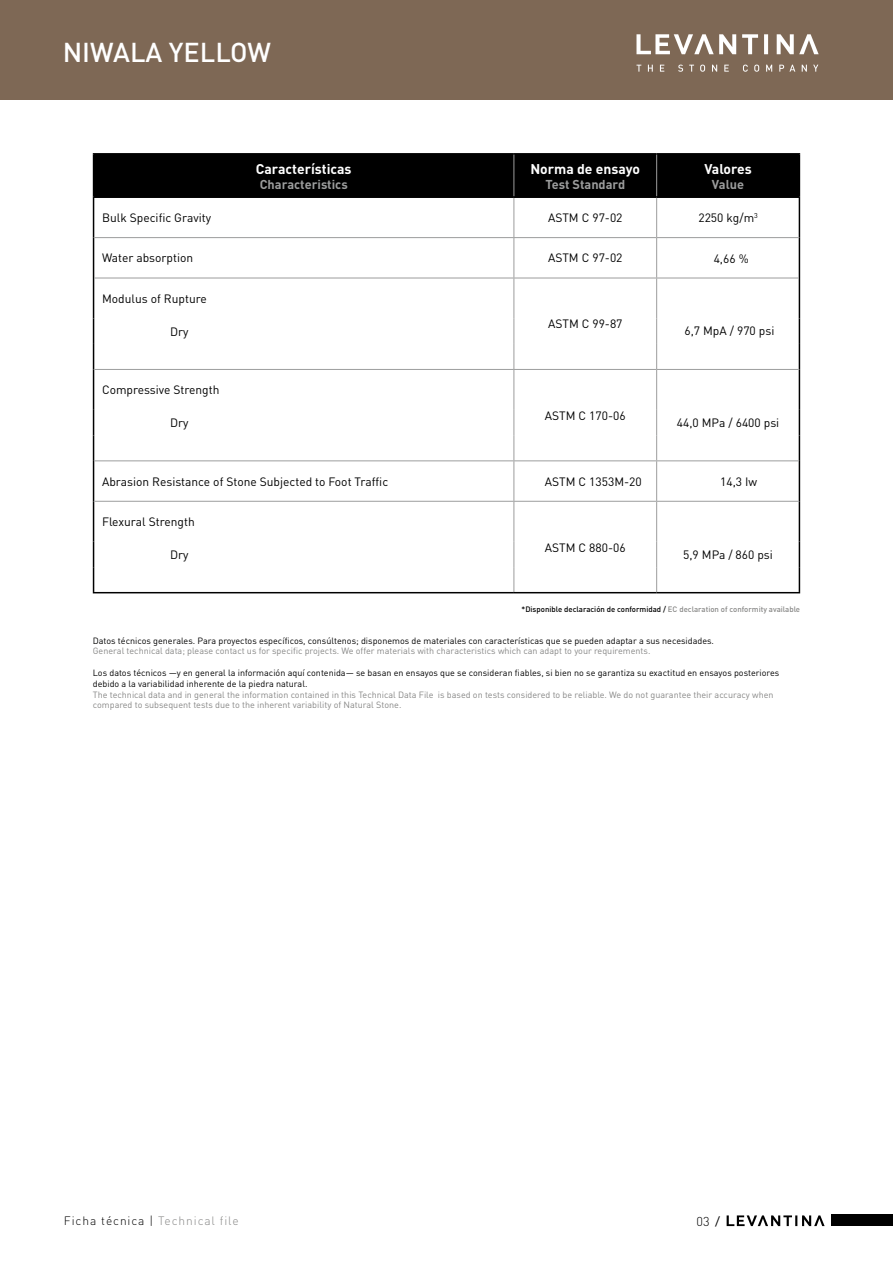
<style>
.page{position:relative;width:893px;height:1263px;background:#fff}
.page>*{position:absolute;margin:0;border:0;box-sizing:border-box;transform-origin:0 0}
.t1{font:500 27px "DIN";color:#fff}
.t2{font:700 13.95px "DIN";color:#fff}
.t3{font:700 12.75px "DIN";color:#9c9d9d}
.t4{font:300 12.75px "DIN";color:#000}
.t5{font:12px "DIN";color:#000}
.t6{font:12px "DIN Pro";color:#000}
.t7{font:300 12px "DIN";letter-spacing:.075em;color:#000}
.t8{font:9px/10.8px "DIN";color:#878786}
.t9{font:9px/10.8px "DIN";color:#000}
.t10{font:500 7.8px "DIN";color:#000}
.s1{font-family:"DIN"}
.s2{color:#878786}
.s3{font-family:"Myriad Pro";font-weight:400;font-size:14.25px}
</style>
<div class="page">
<div style="left:0;top:0;width:893px;height:100px;background:#7e6855"></div>
<div style="left:831px;top:1215px;width:62px;height:11px;background:#000"></div>
<svg style="left:727px;top:1215px;width:98px;height:11px"></svg>
<div style="left:94px;top:155px;width:705px;height:41px;background:#000"></div>
<hr style="left:93px;top:198px;width:1px;height:40px;background:#000">
<hr style="left:799px;top:198px;width:1px;height:40px;background:#000">
<hr style="left:93px;top:238px;width:1px;height:40px;background:#000">
<hr style="left:799px;top:238px;width:1px;height:40px;background:#000">
<hr style="left:93px;top:278px;width:1px;height:40px;background:#000">
<hr style="left:799px;top:278px;width:1px;height:40px;background:#000">
<svg style="left:93px;top:318px;width:1px;height:51px"></svg>
<svg style="left:799px;top:318px;width:1px;height:51px"></svg>
<hr style="left:93px;top:369px;width:1px;height:41px;background:#000">
<hr style="left:799px;top:369px;width:1px;height:41px;background:#000">
<svg style="left:93px;top:410px;width:1px;height:51px"></svg>
<svg style="left:799px;top:410px;width:1px;height:51px"></svg>
<hr style="left:93px;top:461px;width:1px;height:40px;background:#000">
<hr style="left:799px;top:461px;width:1px;height:40px;background:#000">
<hr style="left:93px;top:501px;width:1px;height:41px;background:#000">
<hr style="left:799px;top:501px;width:1px;height:41px;background:#000">
<svg style="left:93px;top:542px;width:1px;height:50px"></svg>
<svg style="left:799px;top:542px;width:1px;height:50px"></svg>
<hr style="left:513px;top:198px;width:1px;height:39px;background:#9c9d9d">
<hr style="left:656px;top:198px;width:1px;height:39px;background:#9c9d9d">
<hr style="left:94px;top:237px;width:420px;height:1px;background:#9c9d9d">
<hr style="left:514px;top:237px;width:143px;height:1px;background:#9c9d9d">
<hr style="left:513px;top:238px;width:1px;height:40px;background:#9c9d9d">
<hr style="left:657px;top:237px;width:142px;height:1px;background:#9c9d9d">
<hr style="left:656px;top:238px;width:1px;height:40px;background:#9c9d9d">
<hr style="left:94px;top:278px;width:420px;height:1px;background:#9c9d9d">
<hr style="left:514px;top:278px;width:143px;height:1px;background:#9c9d9d">
<hr style="left:513px;top:278px;width:1px;height:40px;background:#9c9d9d">
<hr style="left:657px;top:278px;width:142px;height:1px;background:#9c9d9d">
<hr style="left:656px;top:278px;width:1px;height:40px;background:#9c9d9d">
<svg style="left:513px;top:318px;width:1px;height:51px"></svg>
<svg style="left:513px;top:410px;width:1px;height:50px"></svg>
<svg style="left:513px;top:542px;width:1px;height:50px"></svg>
<svg style="left:656px;top:318px;width:1px;height:51px"></svg>
<hr style="left:94px;top:369px;width:420px;height:1px;background:#9c9d9d">
<hr style="left:94px;top:460px;width:420px;height:1px;background:#9c9d9d">
<hr style="left:94px;top:501px;width:420px;height:1px;background:#9c9d9d">
<hr style="left:514px;top:369px;width:143px;height:1px;background:#9c9d9d">
<hr style="left:513px;top:370px;width:1px;height:40px;background:#9c9d9d">
<hr style="left:514px;top:501px;width:143px;height:1px;background:#9c9d9d">
<hr style="left:513px;top:502px;width:1px;height:40px;background:#9c9d9d">
<hr style="left:657px;top:369px;width:142px;height:1px;background:#9c9d9d">
<hr style="left:656px;top:370px;width:1px;height:40px;background:#9c9d9d">
<hr style="left:657px;top:501px;width:142px;height:1px;background:#9c9d9d">
<hr style="left:656px;top:502px;width:1px;height:40px;background:#9c9d9d">
<svg style="left:656px;top:410px;width:1px;height:50px"></svg>
<svg style="left:656px;top:542px;width:1px;height:50px"></svg>
<hr style="left:514px;top:460px;width:143px;height:1px;background:#9c9d9d">
<hr style="left:513px;top:461px;width:1px;height:40px;background:#9c9d9d">
<hr style="left:657px;top:460px;width:142px;height:1px;background:#9c9d9d">
<hr style="left:656px;top:461px;width:1px;height:40px;background:#9c9d9d">
<hr style="left:93px;top:153px;width:421px;height:2px;background:#000">
<hr style="left:93px;top:155px;width:1px;height:41px;background:#000">
<hr style="left:657px;top:153px;width:143px;height:2px;background:#000">
<hr style="left:799px;top:155px;width:1px;height:41px;background:#000">
<hr style="left:514px;top:153px;width:143px;height:2px;background:#000">
<hr style="left:513px;top:155px;width:1px;height:41px;background:#9c9d9d">
<hr style="left:656px;top:155px;width:1px;height:41px;background:#9c9d9d">
<hr style="left:93px;top:592px;width:421px;height:1px;background:#000">
<hr style="left:657px;top:592px;width:143px;height:1px;background:#000">
<hr style="left:514px;top:592px;width:143px;height:1px;background:#000">
<hr style="left:93px;top:196px;width:421px;height:2px;background:#000">
<hr style="left:514px;top:196px;width:143px;height:2px;background:#000">
<hr style="left:657px;top:196px;width:143px;height:2px;background:#000">
<img style="left:636px;top:34px;width:183px;height:38px">
<h1 class="t1" style="left:63px;top:34px;width:210px">NIWALA YELLOW</h1>
<h2 class="t2" style="left:256px;top:159px;width:97px">Características</h2>
<h3 class="t3" style="left:260px;top:176px;width:90px">Characteristics</h3>
<h2 class="t2" style="left:530px;top:159px;width:111px">Norma de ensayo</h2>
<h3 class="t3" style="left:545px;top:176px;width:81px">Test Standard</h3>
<h2 class="t2" style="left:704px;top:159px;width:49px">Valores</h2>
<h3 class="t3" style="left:712px;top:176px;width:34px">Value</h3>
<h3 class="t5" style="left:102px;top:211px;width:111px">Bulk Specific Gravity</h3>
<h3 class="t5" style="left:548px;top:211px;width:76px">ASTM C 97-02</h3>
<h3 class="t6" style="left:698px;top:208px;width:61px">2250 <span class="s1">kg/m</span><sup>3</sup></h3>
<h3 class="t5" style="left:102px;top:251px;width:93px">Water absorption</h3>
<h3 class="t5" style="left:548px;top:251px;width:76px">ASTM C 97-02</h3>
<h3 class="t6" style="left:714px;top:249px;width:36px">4,66 <span class="s1">%</span></h3>
<h3 class="t5" style="left:102px;top:292px;width:106px">Modulus of Rupture</h3>
<h3 class="t5" style="left:548px;top:317px;width:76px">ASTM C 99-87</h3>
<h3 class="t5" style="left:170px;top:325px;width:20px">Dry</h3>
<h3 class="t6" style="left:684px;top:321px;width:91px">6,7 MpA <span class="s1">/</span> 970 <span class="s1">psi</span></h3>
<h3 class="t5" style="left:102px;top:383px;width:119px">Compressive Strength</h3>
<h3 class="t5" style="left:545px;top:409px;width:82px">ASTM C 170-06</h3>
<h3 class="t5" style="left:170px;top:416px;width:20px">Dry</h3>
<h3 class="t6" style="left:677px;top:413px;width:104px">44,0 <span class="s1">MPa /</span> 6400 <span class="s1">psi</span></h3>
<h3 class="t5" style="left:102px;top:474px;width:288px">Abrasion Resistance of Stone Subjected to Foot Traffic</h3>
<h3 class="t6" style="left:545px;top:472px;width:98px"><span class="s1">ASTM C</span> 1353M-20</h3>
<h3 class="t6" style="left:720px;top:472px;width:39px">14,3 Iw</h3>
<h3 class="t5" style="left:102px;top:515px;width:94px">Flexural Strength</h3>
<h3 class="t5" style="left:545px;top:540px;width:82px">ASTM C 880-06</h3>
<h3 class="t5" style="left:170px;top:548px;width:20px">Dry</h3>
<h3 class="t5" style="left:683px;top:548px;width:91px">5,9 MPa / 860 psi</h3>
<p class="t10" style="left:522px;top:604px;width:280px">*Disponible declaración de conformidad / <span class="s2">EC declaration of conformity available</span></p>
<p class="t9" style="left:93px;top:635px;width:623px">Datos técnicos generales. Para proyectos específicos, consúltenos; disponemos de materiales con características que se pueden adaptar a sus necesidades.</p>
<p class="t8" style="left:93px;top:646px;width:559px">General technical data; please contact us for specific projects. We offer materials with characteristics which can adapt to your requirements.</p>
<p class="t9" style="left:93px;top:667px;width:688px">Los datos técnicos —y en general la información aquí contenida— se basan en ensayos que se consideran fiables, si bien no se garantiza su exactitud en ensayos posteriores debido a la variabilidad inherente de la piedra natural.</p>
<p class="t8" style="left:93px;top:689px;width:682px">The technical data and in general the information contained in this Technical Data File is based on tests considered to be reliable. We do not guarantee their accuracy when compared to subsequent tests due to the inherent variability of Natural Stone.</p>
<h3 class="t7" style="left:64px;top:1213px;width:176px">Ficha técnica | <span class="s2">Technical file</span></h3>
<h3 class="t4" style="left:696px;top:1213px;width:25px">03 <span class="s3">/</span></h3>
</div>
